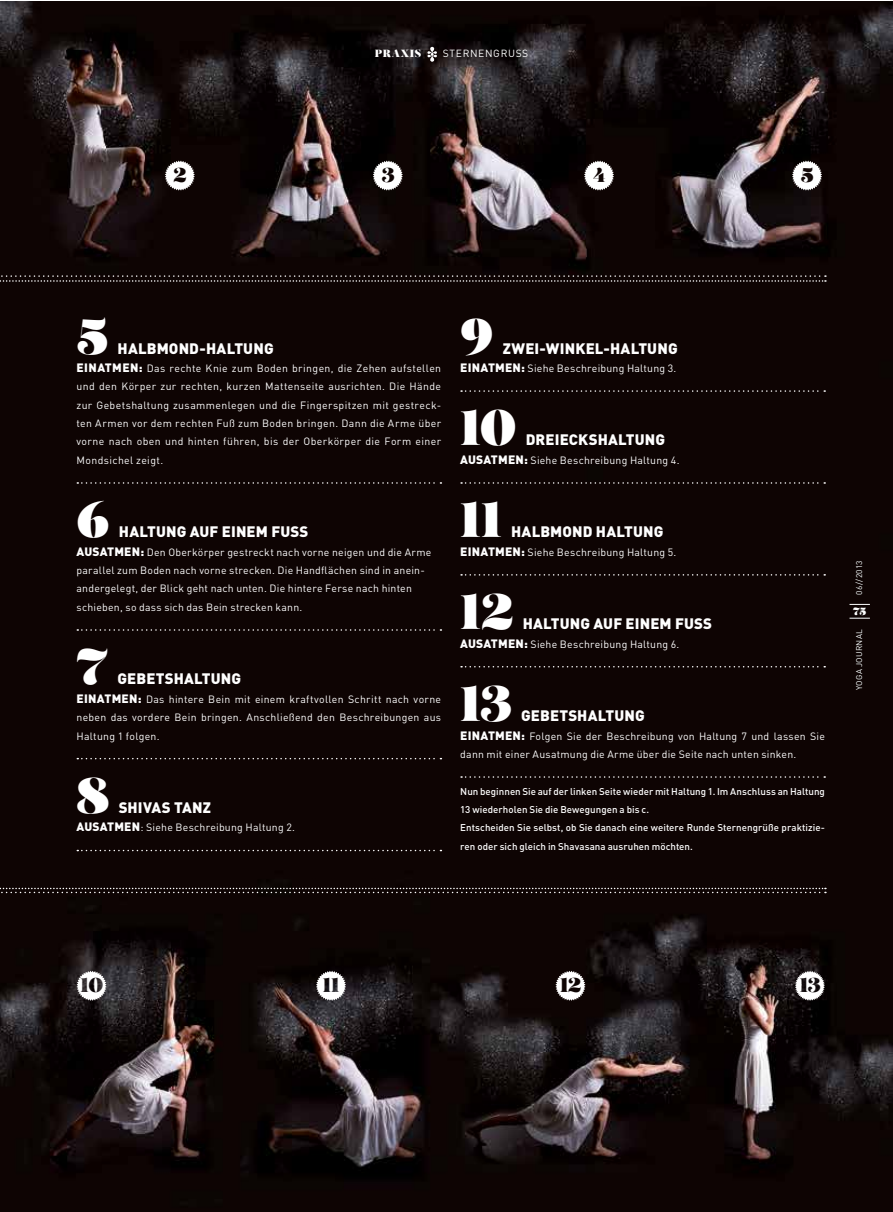
<style>
.page{position:relative;width:893px;height:1212px;background:#fff}
.page>*{position:absolute;margin:0;border:0;box-sizing:border-box;transform-origin:0 0}
.t1{font:49.5px "Salome";letter-spacing:-.015em;color:#fff}
.t2{font:19.95px "Salome";letter-spacing:-.02em;color:#000}
.t3{font:900 15px "DIN";letter-spacing:.01em;color:#fff}
.t4{font:10.5px/18.3px "DIN";letter-spacing:.02em;color:#fff}
.t5{font:10.5px "Salome";letter-spacing:.065em;color:#fff}
.t6{font:10.2px "DIN";letter-spacing:.065em;color:#fff}
.t7{font:500 9.75px/18.5px "DIN";letter-spacing:.005em;color:#fff}
.t8{font:8.25px "DIN";letter-spacing:.03em;color:#fff}
.s1{font-weight:900;font-size:12px}
</style>
<div class="page">
<img style="left:0;top:1px;width:892px;height:1211px">
<svg style="left:461px;top:390px;width:364px;height:2px"></svg>
<svg style="left:461px;top:482px;width:364px;height:2px"></svg>
<svg style="left:461px;top:574px;width:364px;height:2px"></svg>
<svg style="left:461px;top:666px;width:364px;height:1px"></svg>
<svg style="left:461px;top:776px;width:364px;height:2px"></svg>
<svg style="left:77px;top:482px;width:364px;height:2px"></svg>
<svg style="left:77px;top:629px;width:364px;height:2px"></svg>
<svg style="left:77px;top:758px;width:364px;height:1px"></svg>
<svg style="left:77px;top:850px;width:364px;height:1px"></svg>
<svg style="left:0;top:888px;width:826px;height:5px;background:#352d2c"></svg>
<svg style="left:0;top:275px;width:826px;height:7px;background:#2c2423"></svg>
<svg style="left:316px;top:971px;width:30px;height:30px"></svg>
<svg style="left:795px;top:971px;width:30px;height:30px"></svg>
<svg style="left:77px;top:971px;width:30px;height:30px"></svg>
<svg style="left:555px;top:971px;width:30px;height:30px"></svg>
<svg style="left:792px;top:161px;width:30px;height:30px"></svg>
<svg style="left:373px;top:161px;width:30px;height:30px"></svg>
<svg style="left:584px;top:161px;width:30px;height:30px"></svg>
<svg style="left:165px;top:161px;width:30px;height:30px"></svg>
<svg style="left:849px;top:604px;width:21px;height:1px"></svg>
<svg style="left:849px;top:618px;width:21px;height:1px"></svg>
<svg style="left:427px;top:47px;width:10px;height:15px"></svg>
<p class="t5" style="left:375px;top:47px;width:48px">PRAXIS</p>
<p class="t6" style="left:443px;top:47px;width:87px">STERNENGRUSS</p>
<h2 class="t2" style="left:174px;top:162px;width:15px">2</h2>
<h2 class="t2" style="left:382px;top:162px;width:14px">3</h2>
<h2 class="t2" style="left:593px;top:162px;width:14px">4</h2>
<h2 class="t2" style="left:801px;top:162px;width:14px">5</h2>
<h1 class="t1" style="left:77px;top:303px;width:33px">5</h1>
<h3 class="t3" style="left:118px;top:338px;width:158px">HALBMOND-HALTUNG</h3>
<p class="t4" style="left:77px;top:359px;width:366px;text-align:justify"><span class="s1">EINATMEN:</span> Das rechte Knie zum Boden bringen, die Zehen aufstellen und den Körper zur rechten, kurzen Mattenseite ausrichten. Die Hände zur Gebetshaltung zusammenlegen und die Fingerspitzen mit gestreck&shy;ten Armen vor dem rechten Fuß zum Boden bringen. Dann die Arme über vorne nach oben und hinten führen, bis der Oberkörper die Form einer Mondsichel zeigt.</p>
<h1 class="t1" style="left:77px;top:487px;width:35px">6</h1>
<h3 class="t3" style="left:119px;top:522px;width:191px">HALTUNG AUF EINEM FUSS</h3>
<p class="t4" style="left:77px;top:543px;width:356px"><span class="s1">AUSATMEN:</span> Den Oberkörper gestreckt nach vorne neigen und die Arme parallel zum Boden nach vorne strecken. Die Handflächen sind in anein&shy;andergelegt, der Blick geht nach unten. Die hintere Ferse nach hinten schieben, so dass sich das Bein strecken kann.</p>
<h1 class="t1" style="left:77px;top:634px;width:33px">7</h1>
<h3 class="t3" style="left:117px;top:669px;width:125px">GEBETSHALTUNG</h3>
<p class="t4" style="left:77px;top:690px;width:366px;text-align:justify"><span class="s1">EINATMEN:</span> Das hintere Bein mit einem kraftvollen Schritt nach vorne neben das vordere Bein bringen. Anschließend den Beschreibungen aus Haltung 1 folgen.</p>
<h1 class="t1" style="left:77px;top:763px;width:35px">8</h1>
<h3 class="t3" style="left:119px;top:797px;width:94px">SHIVAS TANZ</h3>
<p class="t4" style="left:77px;top:818px;width:220px"><span class="s1">AUSATMEN</span>: Siehe Beschreibung Haltung 2.</p>
<h1 class="t1" style="left:460px;top:303px;width:35px">9</h1>
<h3 class="t3" style="left:503px;top:338px;width:176px">ZWEI-WINKEL-HALTUNG</h3>
<p class="t4" style="left:460px;top:359px;width:218px"><span class="s1">EINATMEN:</span> Siehe Beschreibung Haltung 3.</p>
<h1 class="t1" style="left:460px;top:395px;width:58px">10</h1>
<h3 class="t3" style="left:526px;top:430px;width:141px">DREIECKSHALTUNG</h3>
<p class="t4" style="left:460px;top:451px;width:221px"><span class="s1">AUSATMEN:</span> Siehe Beschreibung Haltung 4.</p>
<h1 class="t1" style="left:460px;top:487px;width:43px">11</h1>
<h3 class="t3" style="left:511px;top:522px;width:154px">HALBMOND HALTUNG</h3>
<p class="t4" style="left:460px;top:543px;width:218px"><span class="s1">EINATMEN:</span> Siehe Beschreibung Haltung 5.</p>
<h1 class="t1" style="left:460px;top:579px;width:55px">12</h1>
<h3 class="t3" style="left:523px;top:614px;width:191px">HALTUNG AUF EINEM FUSS</h3>
<p class="t4" style="left:460px;top:634px;width:221px"><span class="s1">AUSATMEN:</span> Siehe Beschreibung Haltung 6.</p>
<h1 class="t1" style="left:460px;top:671px;width:53px">13</h1>
<h3 class="t3" style="left:521px;top:706px;width:125px">GEBETSHALTUNG</h3>
<p class="t4" style="left:460px;top:726px;width:366px"><span class="s1">EINATMEN:</span> Folgen Sie der Beschreibung von Haltung 7 und lassen Sie dann mit einer Ausatmung die Arme über die Seite nach unten sinken.</p>
<p class="t7" style="left:460px;top:781px;width:366px">Nun beginnen Sie auf der linken Seite wieder mit Haltung 1. Im Anschluss an Haltung 13 wiederholen Sie die Bewegungen a bis c.<br>Entscheiden Sie selbst, ob Sie danach eine weitere Runde Sternengrüße praktizie&shy;ren oder sich gleich in Shavasana ausruhen möchten.</p>
<p class="t8" style="left:854px;top:595px;width:36px;rotate:-90deg">06//2013</p>
<p class="t5" style="left:853px;top:605px;width:15px">75</p>
<p class="t8" style="left:854px;top:690px;width:62px;rotate:-90deg">YOGA JOURNAL</p>
<h2 class="t2" style="left:81px;top:972px;width:24px">10</h2>
<h2 class="t2" style="left:323px;top:972px;width:18px">11</h2>
<h2 class="t2" style="left:560px;top:972px;width:23px">12</h2>
<h2 class="t2" style="left:800px;top:972px;width:22px">13</h2>
</div>
